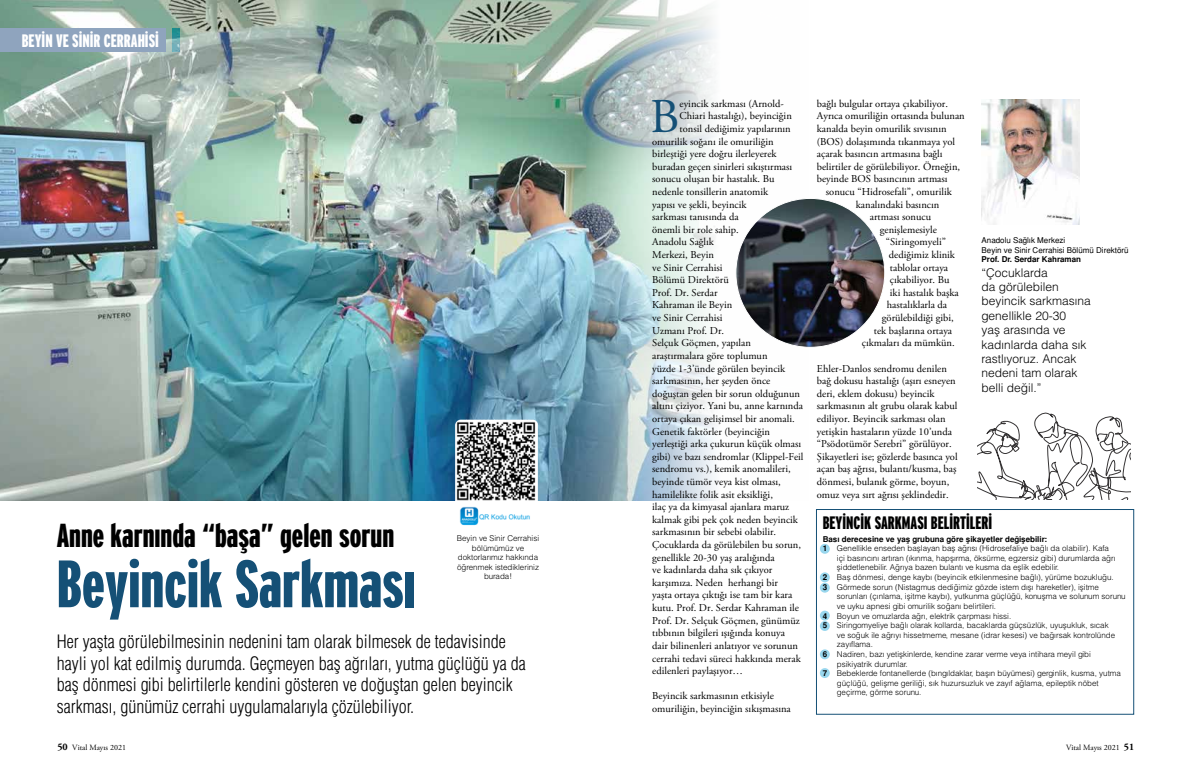
<style>
.page{position:relative;width:1191px;height:780px;background:#fff}
.page>*{position:absolute;margin:0;border:0;box-sizing:border-box;transform-origin:0 0}
.t1{font:900 extra-condensed 66.8px "Interstate";color:#155076}
.t2{font:48.5px "Adobe Garamond Pro";color:#155076}
.t3{font:900 extra-condensed 33.2px "Interstate";color:#000}
.t4{font:18px/21.6px "Helvetica Condensed Light Tr";color:#000}
.t5{font:900 extra-condensed 18px "Interstate";color:#000}
.t6{font:900 extra-condensed 18px "Interstate";color:#fff}
.t7{font:12px/14.4px "Helvetica Light Normal Tr";color:#000}
.t8{font:10.5px/12.6px "Adobe Garamond Pro";color:#000}
.t9{font:8px/9.6px "Helvetica Light Normal Tr";color:#000;text-align:center}
.t10{font:700 8px "Helvetica Tr";color:#000}
.t11{font:8px/9.6px "Helvetica Normal Tr";color:#000}
.t12{font:8px "Adobe Garamond Pro";color:#000}
.s1{font-family:"Helvetica Tr";font-weight:700}
.s2{font-weight:700;font-size:10px}
</style>
<div class="page">
<div style="left:820px;top:544px;width:9px;height:9px;background:#99d7ee;border-radius:50%"></div>
<div style="left:820px;top:572px;width:9px;height:10px;background:#99d7ee;border-radius:50%"></div>
<div style="left:820px;top:582px;width:9px;height:10px;background:#99d7ee;border-radius:50%"></div>
<div style="left:820px;top:610px;width:9px;height:10px;background:#99d7ee;border-radius:50%"></div>
<div style="left:820px;top:621px;width:9px;height:10px;background:#99d7ee;border-radius:50%"></div>
<div style="left:820px;top:649px;width:9px;height:10px;background:#99d7ee;border-radius:50%"></div>
<div style="left:820px;top:668px;width:9px;height:10px;background:#99d7ee;border-radius:50%"></div>
<svg style="left:977px;top:412px;width:153px;height:87px"></svg>
<img style="left:0;top:0;width:793px;height:500px">
<img style="left:981px;top:99px;width:98px;height:125px">
<img style="left:736px;top:198px;width:148px;height:149px;border-radius:74px">
<div style="left:816px;top:509px;width:318px;height:205px;border:1px solid #155076"></div>
<img style="left:455px;top:419px;width:83px;height:107px">
<div style="left:0;top:28px;width:166px;height:24px;background:#8fa4be"></div>
<svg style="left:172px;top:28px;width:7px;height:24px"></svg>
<h3 class="t6" style="left:22px;top:30px;width:138px">BEYİN VE SİNİR CERRAHİSİ</h3>
<h3 class="t3" style="left:57px;top:517px;width:339px">Anne karnında “başa” gelen sorun</h3>
<h1 class="t1" style="left:57px;top:547px;width:361px">Beyincik Sarkması</h1>
<p class="t4" style="left:57px;top:630px;width:470px">Her yaşta görülebilmesinin nedenini tam olarak bilmesek de tedavisinde hayli yol kat edilmiş durumda. Geçmeyen baş ağrıları, yutma güçlüğü ya da baş dönmesi gibi belirtilerle kendini gösteren ve doğuştan gelen beyincik sarkması, günümüz cerrahi uygulamalarıyla çözülebiliyor.</p>
<p class="t9" style="left:457px;top:533px;width:84px">Beyin ve Sinir Cerrahisi bölümümüz ve doktorlarımız hakkında öğrenmek istedikleriniz burada!</p>
<h2 class="t2" style="left:650px;top:87px;width:31px">B</h2>
<p class="t8" style="left:679px;top:97px;width:106px">eyincik sarkması (Arnold-</p>
<p class="t8" style="left:679px;top:110px;width:114px">Chiari hastalığı), beyinciğin</p>
<p class="t8" style="left:679px;top:123px;width:113px">tonsil dediğimiz yapılarının</p>
<p class="t8" style="left:652px;top:135px;width:123px">omurilik soğanı ile omuriliğin</p>
<p class="t8" style="left:652px;top:148px;width:126px">birleştiği yere doğru ilerleyerek</p>
<p class="t8" style="left:652px;top:160px;width:142px">buradan geçen sinirleri sıkıştırması</p>
<p class="t8" style="left:652px;top:173px;width:124px">sonucu oluşan bir hastalık. Bu</p>
<p class="t8" style="left:652px;top:186px;width:118px">nedenle tonsillerin anatomik</p>
<p class="t8" style="left:652px;top:198px;width:96px">yapısı ve şekli, beyincik</p>
<p class="t8" style="left:652px;top:211px;width:88px">sarkması tanısında da</p>
<p class="t8" style="left:652px;top:223px;width:88px">önemli bir role sahip.</p>
<p class="t8" style="left:652px;top:236px;width:63px">Anadolu Sağlık</p>
<p class="t8" style="left:652px;top:249px;width:63px">Merkezi, Beyin</p>
<p class="t8" style="left:652px;top:261px;width:72px">ve Sinir Cerrahisi</p>
<p class="t8" style="left:652px;top:274px;width:78px">Bölümü Direktörü</p>
<p class="t8" style="left:652px;top:286px;width:67px">Prof. Dr. Serdar</p>
<p class="t8" style="left:652px;top:299px;width:81px">Kahraman ile Beyin</p>
<p class="t8" style="left:652px;top:312px;width:72px">ve Sinir Cerrahisi</p>
<p class="t8" style="left:652px;top:324px;width:73px">Uzmanı Prof. Dr.</p>
<p class="t8" style="left:652px;top:337px;width:100px">Selçuk Göçmen, yapılan</p>
<p class="t8" style="left:652px;top:349px;width:117px">araştırmalara göre toplumun</p>
<p class="t8" style="left:652px;top:362px;width:135px">yüzde 1-3’ünde görülen beyincik</p>
<p class="t8" style="left:652px;top:375px;width:120px">sarkmasının, her şeyden önce</p>
<p class="t8" style="left:652px;top:387px;width:149px">doğuştan gelen bir sorun olduğunun</p>
<p class="t8" style="left:652px;top:400px;width:152px">altını çiziyor. Yani bu, anne karnında</p>
<p class="t8" style="left:652px;top:412px;width:144px">ortaya çıkan gelişimsel bir anomali.</p>
<p class="t8" style="left:652px;top:425px;width:119px">Genetik faktörler (beyinciğin</p>
<p class="t8" style="left:652px;top:438px;width:150px">yerleştiği arka çukurun küçük olması</p>
<p class="t8" style="left:652px;top:450px;width:153px">gibi) ve bazı sendromlar (Klippel-Feil</p>
<p class="t8" style="left:652px;top:463px;width:140px">sendromu vs.), kemik anomalileri,</p>
<p class="t8" style="left:652px;top:475px;width:130px">beyinde tümör veya kist olması,</p>
<p class="t8" style="left:652px;top:488px;width:122px">hamilelikte folik asit eksikliği,</p>
<p class="t8" style="left:652px;top:501px;width:138px">ilaç ya da kimyasal ajanlara maruz</p>
<p class="t8" style="left:652px;top:513px;width:147px">kalmak gibi pek çok neden beyincik</p>
<p class="t8" style="left:652px;top:526px;width:126px">sarkmasının bir sebebi olabilir.</p>
<p class="t8" style="left:652px;top:538px;width:150px">Çocuklarda da görülebilen bu sorun,</p>
<p class="t8" style="left:652px;top:551px;width:124px">genellikle 20-30 yaş aralığında</p>
<p class="t8" style="left:652px;top:564px;width:122px">ve kadınlarda daha sık çıkıyor</p>
<p class="t8" style="left:652px;top:576px;width:127px">karşımıza. Neden herhangi bir</p>
<p class="t8" style="left:652px;top:589px;width:142px">yaşta ortaya çıktığı ise tam bir kara</p>
<p class="t8" style="left:652px;top:601px;width:148px">kutu. Prof. Dr. Serdar Kahraman ile</p>
<p class="t8" style="left:652px;top:614px;width:149px">Prof. Dr. Selçuk Göçmen, günümüz</p>
<p class="t8" style="left:652px;top:627px;width:134px">tıbbının bilgileri ışığında konuya</p>
<p class="t8" style="left:652px;top:639px;width:147px">dair bilinenleri anlatıyor ve sorunun</p>
<p class="t8" style="left:652px;top:652px;width:150px">cerrahi tedavi süreci hakkında merak</p>
<p class="t8" style="left:652px;top:664px;width:92px">edilenleri paylaşıyor…</p>
<p class="t8" style="left:652px;top:690px;width:140px">Beyincik sarkmasının etkisiyle omuriliğin, beyinciğin sıkışmasına</p>
<p class="t8" style="left:817px;top:97px;width:149px">bağlı bulgular ortaya çıkabiliyor.<br>Ayrıca omuriliğin ortasında bulunan kanalda beyin omurilik sıvısının (BOS) dolaşımında tıkanmaya yol açarak basıncın artmasına bağlı belirtiler de görülebiliyor. Örneğin, beyinde BOS basıncının artması</p>
<p class="t8" style="left:826px;top:186px;width:127px">sonucu “Hidrosefali”, omurilik</p>
<p class="t8" style="left:856px;top:198px;width:85px">kanalındaki basıncın</p>
<p class="t8" style="left:870px;top:211px;width:63px">artması sonucu</p>
<p class="t8" style="left:880px;top:223px;width:59px">genişlemesiyle</p>
<p class="t8" style="left:886px;top:236px;width:62px">“Siringomyeli”</p>
<p class="t8" style="left:889px;top:249px;width:68px">dediğimiz klinik</p>
<p class="t8" style="left:890px;top:261px;width:60px">tablolar ortaya</p>
<p class="t8" style="left:890px;top:274px;width:61px">çıkabiliyor. Bu</p>
<p class="t8" style="left:890px;top:286px;width:70px">iki hastalık başka</p>
<p class="t8" style="left:887px;top:299px;width:62px">hastalıklarla da</p>
<p class="t8" style="left:882px;top:312px;width:73px">görülebildiği gibi,</p>
<p class="t8" style="left:874px;top:324px;width:80px">tek başlarına ortaya</p>
<p class="t8" style="left:862px;top:337px;width:94px">çıkmaları da mümkün.</p>
<p class="t8" style="left:817px;top:362px;width:142px">Ehler-Danlos sendromu denilen bağ dokusu hastalığı (aşırı esneyen deri, eklem dokusu) beyincik sarkmasının alt grubu olarak kabul ediliyor. Beyincik sarkması olan yetişkin hastaların yüzde 10’unda “Psödotümör Serebri” görülüyor.<br>Şikayetleri ise; gözlerde basınca yol açan baş ağrısı, bulantı/kusma, baş dönmesi, bulanık görme, boyun, omuz veya sırt ağrısı şeklindedir.</p>
<p class="t11" style="left:981px;top:235px;width:149px">Anadolu Sağlık Merkezi<br>Beyin ve Sinir Cerrahisi Bölümü Direktörü</p>
<p class="t10" style="left:981px;top:254px;width:101px">Prof. Dr. Serdar Kahraman</p>
<p class="t7" style="left:981px;top:265px;width:111px">“Çocuklarda<br>da görülebilen beyincik sarkmasına genellikle 20-30<br>yaş arasında ve kadınlarda daha sık rastlıyoruz. Ancak nedeni tam olarak belli değil.”</p>
<h3 class="t5" style="left:822px;top:513px;width:171px">BEYİNCİK SARKMASI BELİRTİLERİ</h3>
<p class="t10" style="left:822px;top:534px;width:226px">Bası derecesine ve yaş grubuna göre şikayetler değişebilir:</p>
<p class="t9" style="left:822px;top:543px;width:288px"><span class="s1">1</span> Genellikle enseden başlayan baş ağrısı (Hidrosefaliye bağlı da olabilir). Kafa</p>
<p class="t9" style="left:837px;top:553px;width:280px">içi basıncını artıran (ıkınma, hapşırma, öksürme, egzersiz gibi) durumlarda ağrı</p>
<p class="t9" style="left:837px;top:562px;width:224px">şiddetlenebilir. Ağrıya bazen bulantı ve kusma da eşlik edebilir.</p>
<p class="t9" style="left:822px;top:572px;width:292px"><span class="s1">2</span> Baş dönmesi, denge kaybı (beyincik etkilenmesine bağlı), yürüme bozukluğu.</p>
<p class="t9" style="left:822px;top:582px;width:278px"><span class="s1">3</span> Görmede sorun (Nistagmus dediğimiz gözde istem dışı hareketler), işitme</p>
<p class="t9" style="left:837px;top:591px;width:290px">sorunları (çınlama, işitme kaybı), yutkunma güçlüğü, konuşma ve solunum sorunu</p>
<p class="t9" style="left:837px;top:601px;width:161px">ve uyku apnesi gibi omurilik soğanı belirtileri.</p>
<p class="t9" style="left:822px;top:610px;width:190px"><span class="s1">4</span> Boyun ve omuzlarda ağrı, elektrik çarpması hissi.</p>
<p class="t9" style="left:822px;top:620px;width:287px"><span class="s1">5</span> Siringomyeliye bağlı olarak kollarda, bacaklarda güçsüzlük, uyuşukluk, sıcak</p>
<p class="t9" style="left:837px;top:630px;width:280px">ve soğuk ile ağrıyı hissetmeme, mesane (idrar kesesi) ve bağırsak kontrolünde</p>
<p class="t9" style="left:837px;top:639px;width:38px">zayıflama.</p>
<p class="t9" style="left:822px;top:649px;width:270px"><span class="s1">6</span> Nadiren, bazı yetişkinlerde, kendine zarar verme veya intihara meyil gibi</p>
<p class="t9" style="left:837px;top:658px;width:72px">psikiyatrik durumlar.</p>
<p class="t9" style="left:822px;top:668px;width:300px"><span class="s1">7</span> Bebeklerde fontanellerde (bıngıldaklar, başın büyümesi) gerginlik, kusma, yutma</p>
<p class="t9" style="left:837px;top:678px;width:263px">güçlüğü, gelişme geriliği, sık huzursuzluk ve zayıf ağlama, epileptik nöbet</p>
<p class="t9" style="left:837px;top:687px;width:86px">geçirme, görme sorunu.</p>
<p class="t12" style="left:57px;top:743px;width:70px"><span class="s2">50</span> Vital Mayıs 2021</p>
<p class="t12" style="left:1066px;top:743px;width:70px">Vital Mayıs 2021 <span class="s2">51</span></p>
</div>
